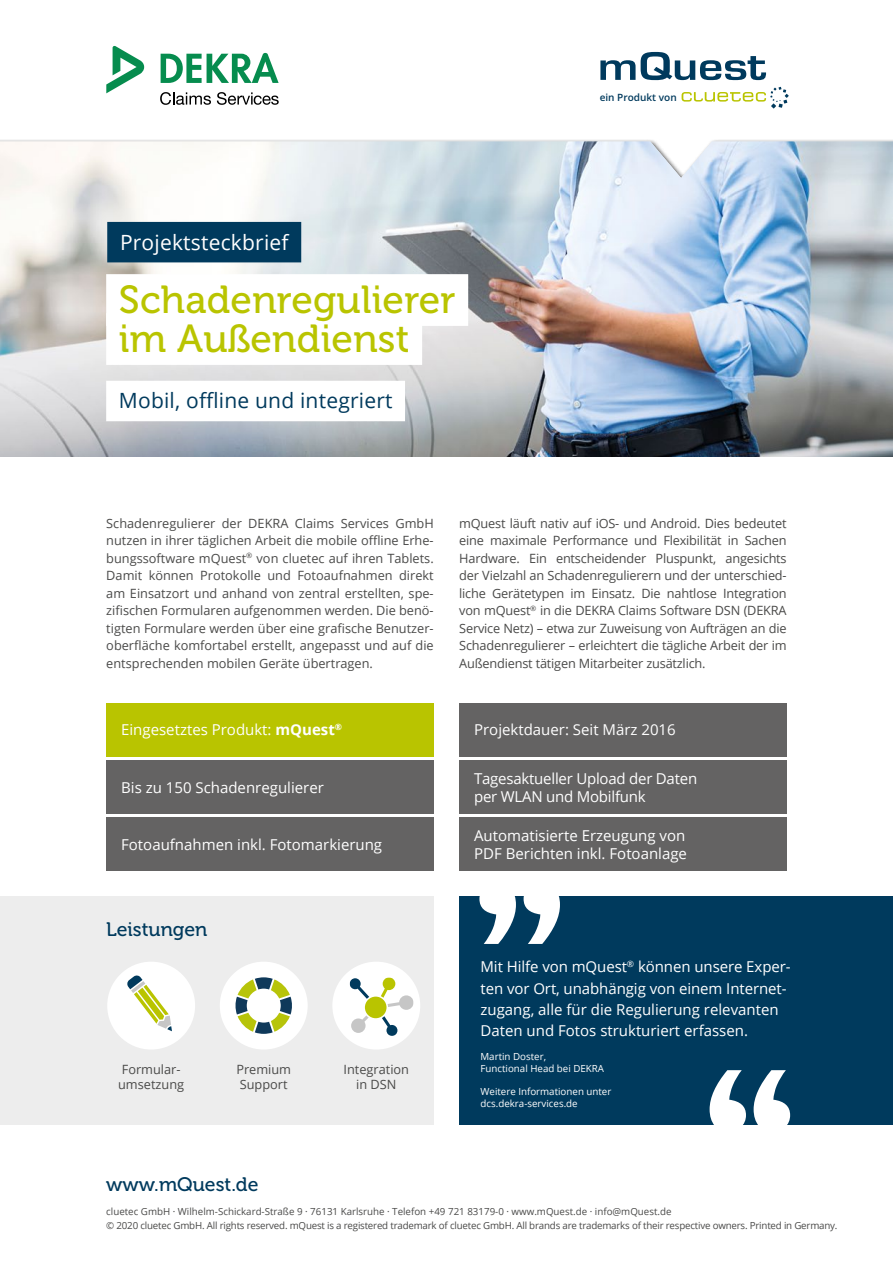
<style>
.page{position:relative;width:893px;height:1263px;background:#fff}
.page>*{position:absolute;margin:0;border:0;box-sizing:border-box;transform-origin:0 0}
.t1{font:39px/39px "Museo 500";letter-spacing:.005em;color:#b9c400}
.t2{font:21px "Open Sans";letter-spacing:.01em;color:#003a5d}
.t3{font:21px "Open Sans";letter-spacing:.01em;color:#fff}
.t4{font:19.5px "Museo 500";color:#003a5d}
.t5{font:15px/21.5px "Open Sans";color:#fff}
.t6{font:12.75px/17.5px "Open Sans";color:#4a4a49;text-align:justify}
.t7{font:600 10.05px "Open Sans";color:#003a5d}
.t8{font:9.75px/13.8px "Open Sans";letter-spacing:-.02em;color:#4a4a49}
.t9{font:9.75px/11.7px "Open Sans";color:#fff}
.s1{font-weight:700}
</style>
<div class="page">
<img style="left:0;top:141px;width:893px;height:316px">
<div style="left:0;top:896px;width:434px;height:228px;background:#ededed"></div>
<div style="left:459px;top:896px;width:434px;height:228px;background:#003a5d"></div>
<div style="left:106px;top:703px;width:328px;height:53px;background:#b9c400"></div>
<div style="left:459px;top:703px;width:328px;height:53px;background:#646363"></div>
<div style="left:106px;top:760px;width:328px;height:54px;background:#646363"></div>
<div style="left:459px;top:760px;width:328px;height:54px;background:#646363"></div>
<div style="left:106px;top:818px;width:328px;height:53px;background:#646363"></div>
<div style="left:459px;top:818px;width:328px;height:53px;background:#646363"></div>
<svg style="left:479px;top:896px;width:81px;height:48px"></svg>
<svg style="left:710px;top:1070px;width:80px;height:55px"></svg>
<div style="left:106px;top:381px;width:299px;height:40px;background:#fff"></div>
<div style="left:107px;top:222px;width:194px;height:40px;background:#003a5d"></div>
<div style="left:106px;top:274px;width:362px;height:52px;background:#fff"></div>
<div style="left:106px;top:313px;width:316px;height:52px;background:#fff"></div>
<div style="left:332px;top:962px;width:88px;height:87px;background:#fff;border-radius:50%"></div>
<div style="left:365px;top:996px;width:21px;height:22px;background:#b9c400;border-radius:50%"></div>
<svg style="left:381px;top:977px;width:33px;height:33px"></svg>
<svg style="left:382px;top:1016px;width:15px;height:20px"></svg>
<svg style="left:351px;top:1015px;width:18px;height:18px"></svg>
<svg style="left:350px;top:978px;width:19px;height:21px"></svg>
<div style="left:107px;top:962px;width:88px;height:87px;background:#fff;border-radius:50%"></div>
<svg style="left:127px;top:975px;width:45px;height:56px"></svg>
<div style="left:220px;top:962px;width:88px;height:87px;background:#fff;border-radius:50%"></div>
<svg style="left:235px;top:977px;width:57px;height:57px"></svg>
<svg style="left:600px;top:52px;width:166px;height:28px"></svg>
<svg style="left:682px;top:87px;width:107px;height:21px"></svg>
<svg style="left:160px;top:92px;width:51px;height:13px"></svg>
<svg style="left:217px;top:92px;width:62px;height:13px"></svg>
<svg style="left:106px;top:46px;width:38px;height:47px"></svg>
<svg style="left:161px;top:53px;width:118px;height:30px"></svg>
<h2 class="t3" style="left:120px;top:228px;width:170px">Projektsteckbrief</h2>
<h1 class="t1" style="left:119px;top:281px;width:338px">Schadenregulierer im Außendienst</h1>
<h2 class="t2" style="left:119px;top:386px;width:275px">Mobil, offline und integriert</h2>
<p class="t7" style="left:600px;top:91px;width:79px">ein Produkt von</p>
<p class="t6" style="left:106px;top:514px;width:329px">Schadenregulierer der DEKRA Claims Services GmbH nutzen in ihrer täglichen Arbeit die mobile offline Erhe&shy;bungssoftware mQuest<sup>®</sup> von cluetec auf ihren Tablets.<br>Damit können Protokolle und Fotoaufnahmen direkt am Einsatzort und anhand von zentral erstellten, spe&shy;zifischen Formularen aufgenommen werden. Die benö&shy;tigten Formulare werden über eine grafische Benutzer&shy;oberfläche komfortabel erstellt, angepasst und auf die entsprechenden mobilen Geräte übertragen.</p>
<p class="t6" style="left:459px;top:514px;width:329px">mQuest läuft nativ auf iOS- und Android. Dies bedeutet eine maximale Performance und Flexibilität in Sachen Hardware. Ein entscheidender Pluspunkt, angesichts der Vielzahl an Schadenregulierern und der unterschied&shy;liche Gerätetypen im Einsatz. Die nahtlose Integration von mQuest<sup>®</sup> in die DEKRA Claims Software DSN (DEKRA Service Netz) – etwa zur Zuweisung von Aufträgen an die Schadenregulierer – erleichtert die tägliche Arbeit der im Außendienst tätigen Mitarbeiter zusätzlich.</p>
<p class="t5" style="left:121px;top:719px;width:222px">Eingesetztes Produkt: <span class="s1">mQuest</span><sup>®</sup></p>
<p class="t5" style="left:474px;top:719px;width:203px">Projektdauer: Seit März 2016</p>
<p class="t5" style="left:121px;top:776px;width:204px">Bis zu 150 Schadenregulierer</p>
<p class="t5" style="left:474px;top:769px;width:225px;line-height:18px">Tagesaktueller Upload der Daten per WLAN und Mobilfunk</p>
<p class="t5" style="left:121px;top:834px;width:262px">Fotoaufnahmen inkl. Fotomarkierung</p>
<p class="t5" style="left:474px;top:826px;width:214px;line-height:18px">Automatisierte Erzeugung von<br>PDF Berichten inkl. Fotoanlage</p>
<h3 class="t4" style="left:106px;top:918px;width:103px">Leistungen</h3>
<p class="t6" style="left:118px;top:1061px;width:68px;line-height:15.3px">Formular&shy;umsetzung</p>
<p class="t6" style="left:236px;top:1061px;width:56px;line-height:15.3px">Premium<br>Support</p>
<p class="t6" style="left:343px;top:1061px;width:67px;line-height:15.3px;text-align:center">Integration in DSN</p>
<p class="t5" style="left:480px;top:955px;width:310px">Mit Hilfe von mQuest<sup>®</sup> können unsere Exper&shy;ten vor Ort, unabhängig von einem Internet&shy;zugang, alle für die Regulierung relevanten Daten und Fotos strukturiert erfassen.</p>
<p class="t9" style="left:480px;top:1050px;width:125px">Martin Doster,<br>Functional Head bei DEKRA</p>
<p class="t9" style="left:480px;top:1085px;width:132px">Weitere Informationen unter dcs.dekra-services.de</p>
<h3 class="t4" style="left:106px;top:1173px;width:154px">www.mQuest.de</h3>
<p class="t8" style="left:106px;top:1205px;width:733px">cluetec GmbH · Wilhelm-Schickard-Straße 9 · 76131 Karlsruhe · Telefon +49 721 83179-0 · www.mQuest.de · info@mQuest.de<br>© 2020 cluetec GmbH. All rights reserved. mQuest is a registered trademark of cluetec GmbH. All brands are trademarks of their respective owners. Printed in Germany.</p>
</div>
